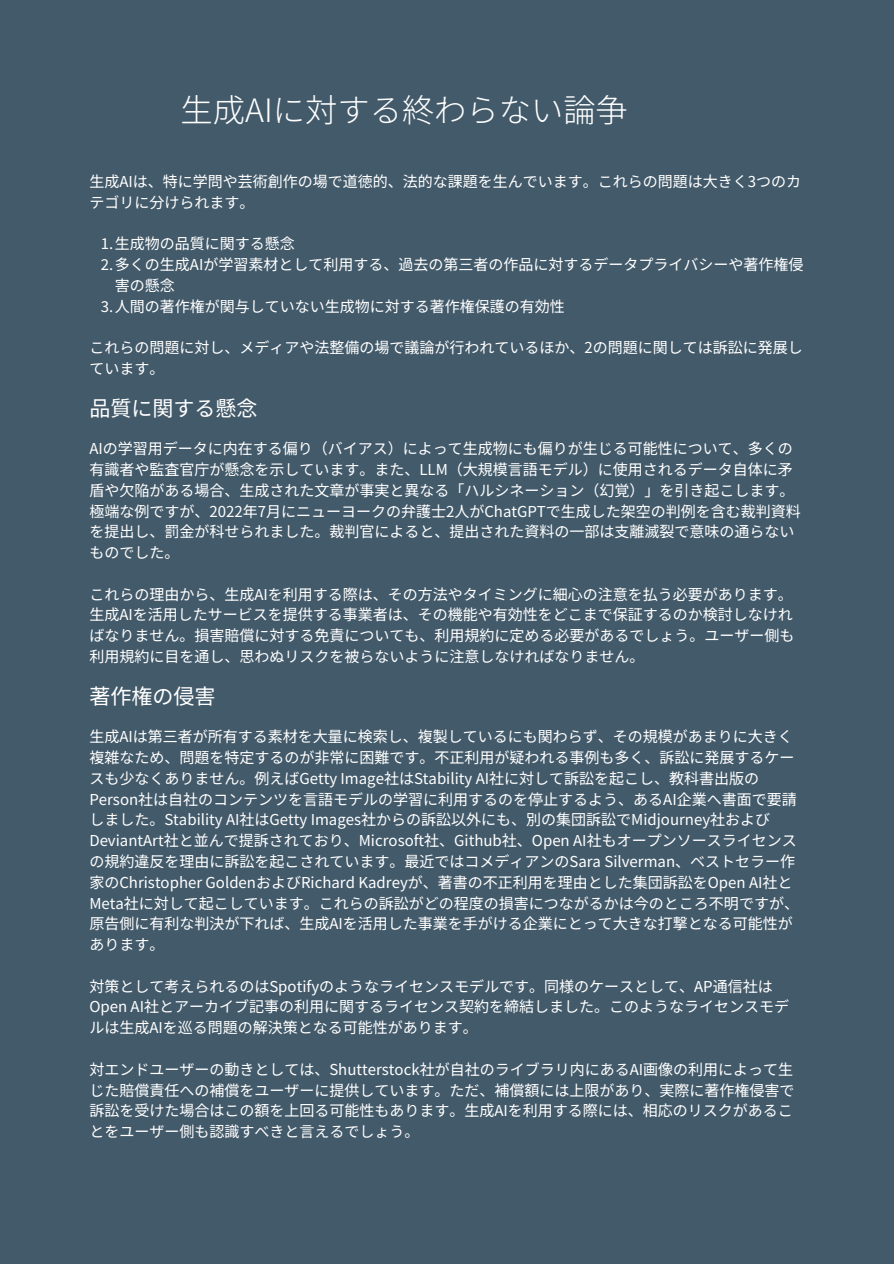
<style>
.page{position:relative;width:894px;height:1264px;background:#fff}
.page>*{position:absolute;margin:0;border:0;box-sizing:border-box;transform-origin:0 0}
.t1{font:300 32.25px "Noto Sans JP";color:#fff}
.t2{font:21px "Noto Sans JP";color:#fff}
.t3{font:15px/20.7px "Noto Sans JP";color:#fff}
</style>
<div class="page">
<div style="left:0;top:0;width:893px;height:1263px;background:#435a6a"></div>
<h1 class="t1" style="left:181px;top:85px;width:448px">生成AIに対する終わらない論争</h1>
<p class="t3" style="left:89px;top:170px;width:713px">生成AIは、特に学問や芸術創作の場で道徳的、法的な課題を生んでいます。これらの問題は大きく3つのカテゴリに分けられます。</p>
<p class="t3" style="left:101px;top:232px;width:195px">1.生成物の品質に関する懸念</p>
<p class="t3" style="left:101px;top:253px;width:703px">2.多くの生成AIが学習素材として利用する、過去の第三者の作品に対するデータプライバシーや著作権侵</p>
<p class="t3" style="left:115px;top:274px;width:61px">害の懸念</p>
<p class="t3" style="left:101px;top:294px;width:465px">3.人間の著作権が関与していない生成物に対する著作権保護の有効性</p>
<p class="t3" style="left:89px;top:336px;width:714px">これらの問題に対し、メディアや法整備の場で議論が行われているほか、2の問題に関しては訴訟に発展しています。</p>
<h2 class="t2" style="left:89px;top:392px;width:169px">品質に関する懸念</h2>
<p class="t3" style="left:89px;top:437px;width:712px">AIの学習用データに内在する偏り（バイアス）によって生成物にも偏りが生じる可能性について、多くの有識者や監査官庁が懸念を示しています。また、LLM（大規模言語モデル）に使用されるデータ自体に矛盾や欠陥がある場合、生成された文章が事実と異なる「ハルシネーション（幻覚）」を引き起こします。極端な例ですが、2022年7月にニューヨークの弁護士2人がChatGPTで生成した架空の判例を含む裁判資料を提出し、罰金が科せられました。裁判官によると、提出された資料の一部は支離滅裂で意味の通らないものでした。</p>
<p class="t3" style="left:89px;top:582px;width:706px;text-align:justify">これらの理由から、生成AIを利用する際は、その方法やタイミングに細心の注意を払う必要があります。生成AIを活用したサービスを提供する事業者は、その機能や有効性をどこまで保証するのか検討しなければなりません。損害賠償に対する免責についても、利用規約に定める必要があるでしょう。ユーザー側も利用規約に目を通し、思わぬリスクを被らないように注意しなければなりません。</p>
<h2 class="t2" style="left:89px;top:680px;width:127px">著作権の侵害</h2>
<p class="t3" style="left:89px;top:725px;width:711px">生成AIは第三者が所有する素材を大量に検索し、複製しているにも関わらず、その規模があまりに大きく複雑なため、問題を特定するのが非常に困難です。不正利用が疑われる事例も多く、訴訟に発展するケースも少なくありません。例えばGetty Image社はStability AI社に対して訴訟を起こし、教科書出版のPerson社は自社のコンテンツを言語モデルの学習に利用するのを停止するよう、あるAI企業へ書面で要請しました。Stability AI社はGetty Images社からの訴訟以外にも、別の集団訴訟でMidjourney社およびDeviantArt社と並んで提訴されており、Microsoft社、Github社、Open AI社もオープンソースライセンスの規約違反を理由に訴訟を起こされています。最近ではコメディアンのSara Silverman、ベストセラー作家のChristopher GoldenおよびRichard Kadreyが、著書の不正利用を理由とした集団訴訟をOpen AI社とMeta社に対して起こしています。これらの訴訟がどの程度の損害につながるかは今のところ不明ですが、原告側に有利な判決が下れば、生成AIを活用した事業を手がける企業にとって大きな打撃となる可能性があります。</p>
<p class="t3" style="left:89px;top:974px;width:701px">対策として考えられるのはSpotifyのようなライセンスモデルです。同様のケースとして、AP通信社は<br>Open AI社とアーカイブ記事の利用に関するライセンス契約を締結しました。このようなライセンスモデルは生成AIを巡る問題の解決策となる可能性があります。</p>
<p class="t3" style="left:89px;top:1057px;width:706px">対エンドユーザーの動きとしては、Shutterstock社が自社のライブラリ内にあるAI画像の利用によって生じた賠償責任への補償をユーザーに提供しています。ただ、補償額には上限があり、実際に著作権侵害で訴訟を受けた場合はこの額を上回る可能性もあります。生成AIを利用する際には、相応のリスクがあることをユーザー側も認識すべきと言えるでしょう。</p>
</div>
